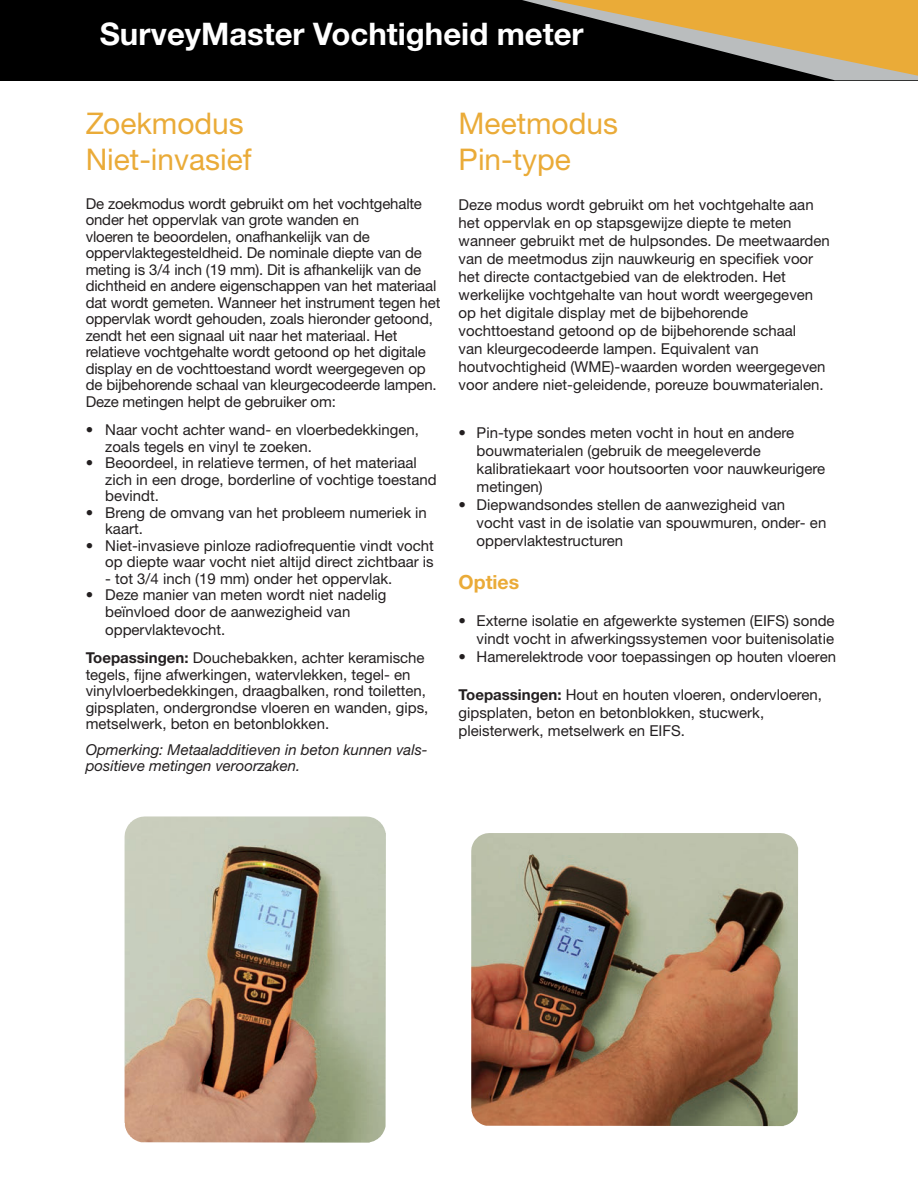
<style>
.page{position:relative;width:918px;height:1188px;background:#fff}
.page>*{position:absolute;margin:0;border:0;box-sizing:border-box;transform-origin:0 0}
.t1{font:700 31.2px "Helvetica Neue LTW1 G";color:#fff}
.t2{font:29.85px/36px "Helvetica Neue LTW1 G";color:#eaab38}
.Heading__6{font:700 19.5px "Helvetica Neue LTW1 G";color:#eaab38}
.Body_text__2{font:15px/16.5px "Helvetica Neue LTW1 G";color:#231f20}
.Body_text__2-2{font:italic 15px/16.5px "Helvetica Neue LTW1 G";color:#231f20}
.s1{font-weight:700}
</style>
<div class="page">
<div style="left:0;top:0;width:918px;height:81px;background:#000"></div>
<svg style="left:522px;top:0;width:396px;height:80px"></svg>
<img style="left:471px;top:833px;width:327px;height:293px">
<img style="left:125px;top:816px;width:261px;height:327px">
<p class="t1" style="left:100px;top:15px;width:485px">SurveyMaster Vochtigheid meter</p>
<p class="t2" style="left:86px;top:105px;width:167px">Zoekmodus<br>Niet-invasief</p>
<p class="Body_text__2" style="left:86px;top:195px;width:356px">De zoekmodus wordt gebruikt om het vochtgehalte onder het oppervlak van grote wanden en<br>vloeren te beoordelen, onafhankelijk van de oppervlaktegesteldheid. De nominale diepte van de meting is 3/4 inch (19 mm). Dit is afhankelijk van de dichtheid en andere eigenschappen van het materiaal dat wordt gemeten. Wanneer het instrument tegen het oppervlak wordt gehouden, zoals hieronder getoond, zendt het een signaal uit naar het materiaal. Het relatieve vochtgehalte wordt getoond op het digitale display en de vochttoestand wordt weergegeven op de bijbehorende schaal van kleurgecodeerde lampen.<br>Deze metingen helpt de gebruiker om:</p>
<p class="Body_text__2" style="left:105px;top:421px;width:315px;text-indent:-20px">• Naar vocht achter wand- en vloerbedekkingen, zoals tegels en vinyl te zoeken.</p>
<p class="Body_text__2" style="left:105px;top:454px;width:333px;text-indent:-20px">• Beoordeel, in relatieve termen, of het materiaal zich in een droge, borderline of vochtige toestand bevindt.</p>
<p class="Body_text__2" style="left:105px;top:504px;width:323px;text-indent:-20px">• Breng de omvang van het probleem numeriek in kaart.</p>
<p class="Body_text__2" style="left:86px;top:537px;width:350px;text-align:right">• Niet-invasieve pinloze radiofrequentie vindt vocht op diepte waar vocht niet altijd direct zichtbaar is</p>
<p class="Body_text__2" style="left:105px;top:570px;width:289px">- tot 3/4 inch (19 mm) onder het oppervlak.</p>
<p class="Body_text__2" style="left:105px;top:586px;width:283px;text-indent:-20px">• Deze manier van meten wordt niet nadelig beïnvloed door de aanwezigheid van</p>
<p class="Body_text__2" style="left:105px;top:621px;width:122px">oppervlaktevocht.</p>
<p class="Body_text__2" style="left:86px;top:649px;width:344px"><span class="s1">Toepassingen:</span> Douchebakken, achter keramische tegels, fijne afwerkingen, watervlekken, tegel- en vinylvloerbedekkingen, draagbalken, rond toiletten, gipsplaten, ondergrondse vloeren en wanden, gips, metselwerk, beton en betonblokken.</p>
<p class="Body_text__2-2" style="left:86px;top:741px;width:344px">Opmerking: Metaaladditieven in beton kunnen vals&shy;positieve metingen veroorzaken.</p>
<p class="t2" style="left:459px;top:105px;width:161px">Meetmodus<br>Pin-type</p>
<p class="Body_text__2" style="left:459px;top:196px;width:373px;line-height:18px">Deze modus wordt gebruikt om het vochtgehalte aan het oppervlak en op stapsgewijze diepte te meten wanneer gebruikt met de hulpsondes. De meetwaarden van de meetmodus zijn nauwkeurig en specifiek voor het directe contactgebied van de elektroden. Het werkelijke vochtgehalte van hout wordt weergegeven op het digitale display met de bijbehorende vochttoestand getoond op de bijbehorende schaal<br>van kleurgecodeerde lampen. Equivalent van houtvochtigheid (WME)-waarden worden weergegeven voor andere niet-geleidende, poreuze bouwmaterialen.</p>
<p class="Body_text__2" style="left:477px;top:424px;width:350px;line-height:18px;text-indent:-18px">• Pin-type sondes meten vocht in hout en andere bouwmaterialen (gebruik de meegeleverde kalibratiekaart voor houtsoorten voor nauwkeurigere metingen)</p>
<p class="Body_text__2" style="left:477px;top:496px;width:351px;line-height:18px;text-indent:-18px">• Diepwandsondes stellen de aanwezigheid van<br>vocht vast in de isolatie van spouwmuren, onder- en oppervlaktestructuren</p>
<p class="Heading__6" style="left:459px;top:570px;width:62px">Opties</p>
<p class="Body_text__2" style="left:459px;top:612px;width:378px;line-height:18px;text-align:right">• Externe isolatie en afgewerkte systemen (EIFS) sonde vindt vocht in afwerkingssystemen voor buitenisolatie</p>
<p class="Body_text__2" style="left:459px;top:649px;width:379px">• Hamerelektrode voor toepassingen op houten vloeren</p>
<p class="Body_text__2" style="left:459px;top:686px;width:365px;line-height:18px"><span class="s1">Toepassingen:</span> Hout en houten vloeren, ondervloeren, gipsplaten, beton en betonblokken, stucwerk, pleisterwerk, metselwerk en EIFS.</p>
</div>
